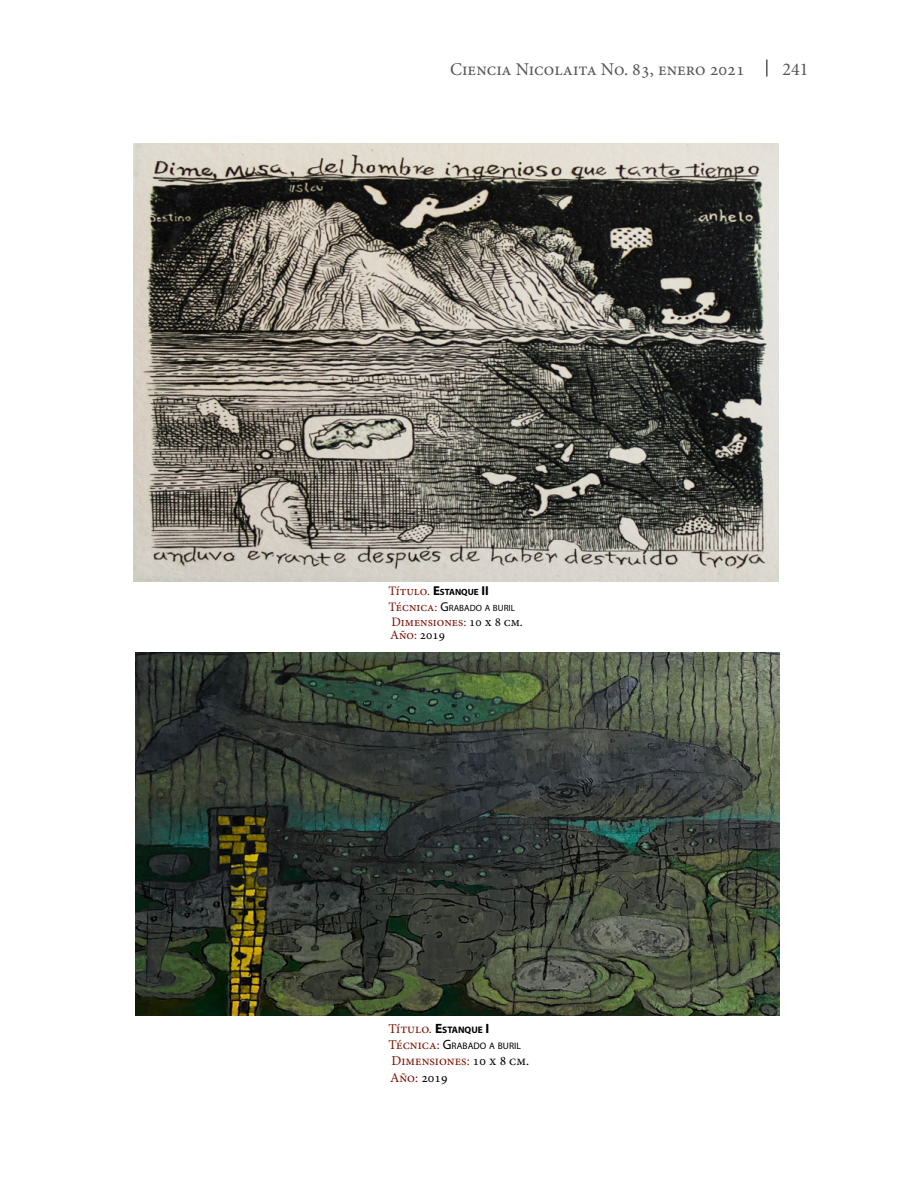
<style>
.page{position:relative;width:915px;height:1191px;background:#fff}
.page>*{position:absolute;margin:0;border:0;box-sizing:border-box;transform-origin:0 0}
.t1{font:18px "Minion Pro";color:#575756}
.t2{font:13.5px/16.2px "Minion Pro";color:#7d1206}
.t3{font:12.9px/12.5px "Minion Pro";color:#7d1206}
.t4{font:9.45px "Myriad Pro";color:#000}
.t5{font:9px "Myriad Pro";color:#000}
.s1{font-family:"Myriad Pro";font-weight:700;color:#000}
.s2{font-family:"Myriad Pro";font-weight:700;font-size:9px;color:#000}
.s3{font-family:"Minion Pro";font-size:12.9px;color:#7d1206}
.s4{font-size:12.9px}
.s5{color:#000}
.s6{font-family:"Myriad Pro";font-weight:700;font-size:9.45px;color:#000}
.s7{font-family:"Minion Pro";font-size:13.5px;color:#7d1206}
.s8{font-size:13.5px}
</style>
<div class="page">
<svg style="left:766px;top:60px;width:1px;height:17px"></svg>
<img style="left:135px;top:652px;width:644px;height:363px">
<img style="left:134px;top:143px;width:644px;height:438px">
<h1 class="t1" style="left:450px;top:57px;width:296px">Ciencia Nicolaita No. 83, enero 2021</h1>
<h1 class="t1" style="left:782px;top:57px;width:27px">241</h1>
<p class="t3" style="left:388px;top:585px;width:97px">Título. <span class="s1">E</span><span class="s2">STANQUE</span> <span class="s1">II</span></p>
<p class="t5" style="left:388px;top:602px;width:128px"><span class="s3">Técnica:</span> <span class="s4">G</span>RABADO A BURIL</p>
<p class="t3" style="left:390px;top:616px;width:134px">Dimensiones: <span class="s5">10 x 8 cm.<br></span>Año: <span class="s5">2019</span></p>
<p class="t2" style="left:388px;top:1020px;width:100px">Título. <span class="s1">E</span><span class="s6">STANQUE</span> <span class="s1">I</span></p>
<p class="t4" style="left:388px;top:1040px;width:134px"><span class="s7">Técnica:</span> <span class="s8">G</span>RABADO A BURIL</p>
<p class="t2" style="left:390px;top:1053px;width:140px">Dimensiones: <span class="s5">10 x 8 cm.<br></span>Año: <span class="s5">2019</span></p>
</div>
